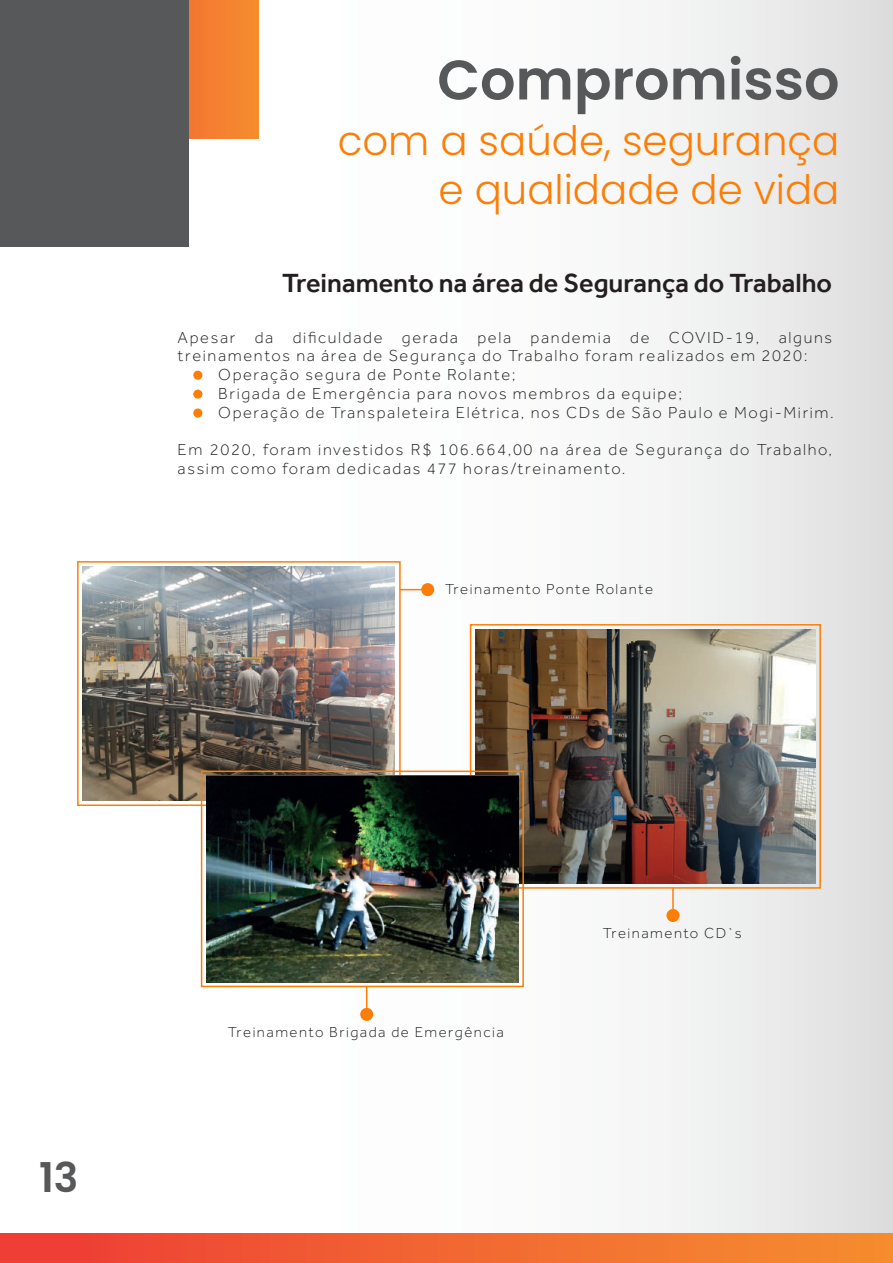
<style>
.page{position:relative;width:893px;height:1263px;background:#fff}
.page>*{position:absolute;margin:0;border:0;box-sizing:border-box;transform-origin:0 0}
.t1{font:600 55.65px "Poppins";color:#57585a}
.t2{font:600 41.1px "Poppins";color:#57585a}
.t3{font:300 40.5px/48.6px "Poppins";color:#fc7e06;text-align:right}
.t4{font:500 27px "Effra";color:#231f20}
.t5{font:300 16.5px/18.8px "Effra";letter-spacing:.1em;color:#231f20}
.t6{font:300 15px "Effra";letter-spacing:.1em;color:#231f20}
</style>
<div class="page">
<div style="left:4px;top:0;width:889px;height:1263px;background:linear-gradient(to right,#fff,#eaeaea)"></div>
<div style="left:37px;top:0;width:222px;height:139px;background:#f48230"></div>
<div style="left:0;top:0;width:189px;height:246px;background:#57585a"></div>
<div style="left:0;top:1233px;width:893px;height:30px;background:linear-gradient(to right,#ee3b36,#f68f2f)"></div>
<div style="left:193px;top:371px;width:9px;height:9px;background:#fc7e06;border-radius:50%"></div>
<div style="left:193px;top:390px;width:9px;height:9px;background:#fc7e06;border-radius:50%"></div>
<div style="left:193px;top:408px;width:9px;height:10px;background:#fc7e06;border-radius:50%"></div>
<img style="left:83px;top:567px;width:312px;height:233px">
<div style="left:77px;top:561px;width:324px;height:245px;border:1px solid #fc7e06"></div>
<div style="left:470px;top:624px;width:351px;height:265px;border:1px solid #fc7e06"></div>
<img style="left:476px;top:629px;width:339px;height:254px">
<img style="left:206px;top:775px;width:313px;height:207px">
<div style="left:201px;top:770px;width:323px;height:217px;border:1px solid #fc7e06"></div>
<svg style="left:400px;top:589px;width:21px;height:1px"></svg>
<div style="left:421px;top:583px;width:13px;height:13px;background:#fc7e06;border-radius:50%"></div>
<svg style="left:366px;top:986px;width:1px;height:22px"></svg>
<div style="left:360px;top:1008px;width:13px;height:13px;background:#fc7e06;border-radius:50%"></div>
<hr style="left:672px;top:887px;width:2px;height:26px;background:#fc7e06">
<div style="left:666px;top:909px;width:13px;height:13px;background:#fc7e06;border-radius:50%"></div>
<h1 class="t1" style="left:437px;top:48px;width:404px">Compromisso</h1>
<h3 class="t3" style="left:338px;top:117px;width:503px">com a saúde, segurança e qualidade de vida</h3>
<h3 class="t4" style="left:282px;top:267px;width:551px">Treinamento na área de Segurança do Trabalho</h3>
<p class="t5" style="left:178px;top:328px;width:656px">Apesar da dificuldade gerada pela pandemia de COVID-19, alguns</p>
<p class="t5" style="left:178px;top:347px;width:631px">treinamentos na área de Segurança do Trabalho foram realizados em 2020:</p>
<p class="t5" style="left:218px;top:365px;width:299px">Operação segura de Ponte Rolante;</p>
<p class="t5" style="left:218px;top:384px;width:465px">Brigada de Emergência para novos membros da equipe;</p>
<p class="t5" style="left:218px;top:403px;width:617px">Operação de Transpaleteira Elétrica, nos CDs de São Paulo e Mogi-Mirim.</p>
<p class="t5" style="left:178px;top:440px;width:656px">Em 2020, foram investidos R$ 106.664,00 na área de Segurança do Trabalho, assim como foram dedicadas 477 horas/treinamento.</p>
<p class="t6" style="left:445px;top:580px;width:210px">Treinamento Ponte Rolante</p>
<h2 class="t2" style="left:39px;top:1154px;width:41px">13</h2>
<p class="t6" style="left:228px;top:1024px;width:277px">Treinamento Brigada de Emergência</p>
<p class="t6" style="left:603px;top:925px;width:140px">Treinamento CD`s</p>
</div>
